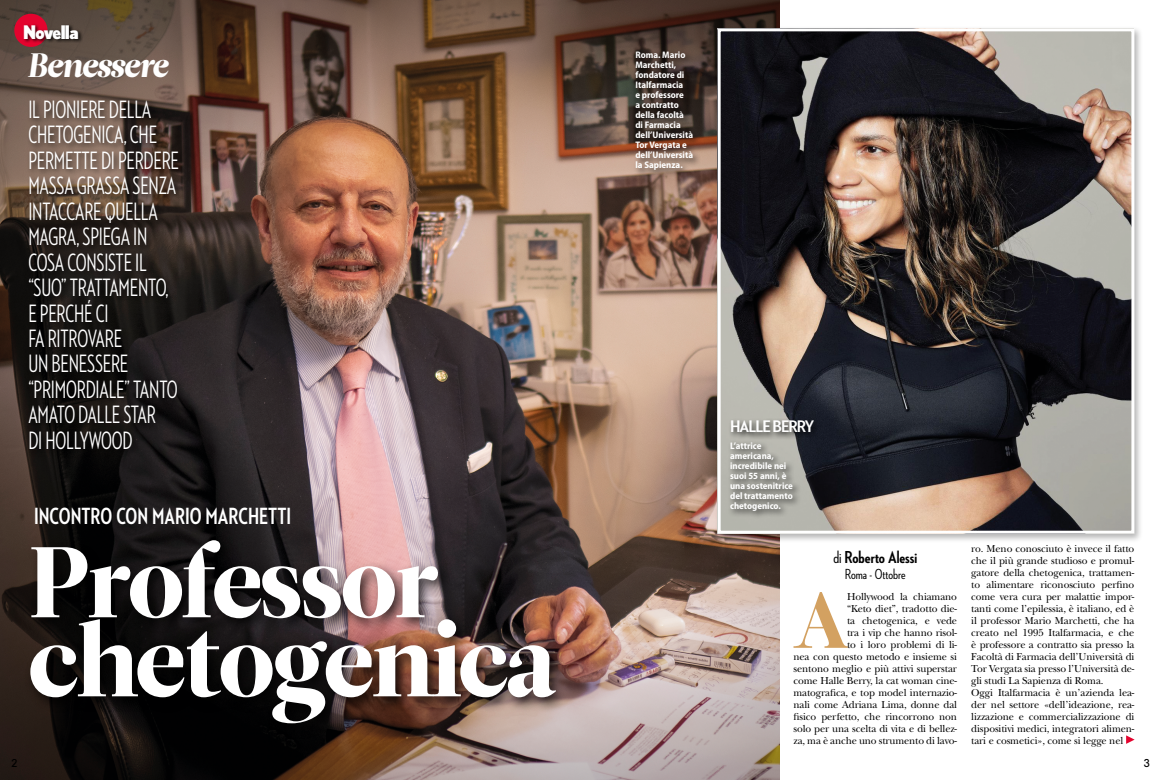
<style>
.page{position:relative;width:1163px;height:780px;background:#fff}
.page>*{position:absolute;margin:0;border:0;box-sizing:border-box;transform-origin:0 0}
.t1{font:100px/79px "Leitura Display";letter-spacing:-.025em;color:#fff}
.t2{font:79.1px "Leitura Display";color:#d3a161}
.t3{font:italic 33.8px "Leitura Display";letter-spacing:-.02em;color:#fff;scale:.96 1}
.t4{font:500 25.6px/25.5px "Neutraface 2 Condensed";letter-spacing:-.01em;color:#fff;scale:.82 1}
.t5{font:700 23.9px "Neutraface 2 Condensed";color:#fff;scale:.9 1}
.t6{font:900 18.7px "Nobel";letter-spacing:-.05em;color:#fff;scale:.86 1}
.t7{font:700 17.7px "Neutraface 2 Condensed";color:#000}
.t8{font:700 17.1px "Neutraface 2 Condensed";letter-spacing:-.05em;color:#fff;scale:1.18 1}
.t9{font:500 14.9px "Neutraface 2 Condensed";color:#000}
.t10{font:500 condensed 11px "Avant Garde";color:#000}
.t11{font:10.5px/12px "New Baskerville";letter-spacing:-.01em;color:#000;text-align:right}
.t12{font:700 semi-condensed 9.5px/10px "Myriad Pro";color:#fff}
.s1{font-weight:500}
</style>
<div class="page">
<img style="left:0;top:0;width:779px;height:780px">
<div style="left:714px;top:25px;width:429px;height:517px;background:#000;opacity:.3"></div>
<img style="left:721px;top:32px;width:409px;height:497px">
<div style="left:717px;top:28px;width:417px;height:505px;border:3px solid #fff"></div>
<svg style="left:1126px;top:735px;width:8px;height:8px"></svg>
<div style="left:25px;top:534px;width:545px;height:205px;background:#000;opacity:.75"></div>
<div style="left:26px;top:97px;width:160px;height:360px;background:#000;opacity:.75"></div>
<div style="left:632px;top:49px;width:69px;height:129px;background:#000;opacity:.75"></div>
<div style="left:728px;top:417px;width:93px;height:22px;background:#000;opacity:.75"></div>
<div style="left:727px;top:439px;width:74px;height:80px;background:#000;opacity:.75"></div>
<div style="left:14px;top:14px;width:33px;height:33px;background:#e4032e;border-radius:50%"></div>
<div style="left:22px;top:23px;width:61px;height:20px;background:#000;opacity:.75"></div>
<h3 class="t6" style="left:23px;top:20px;width:66px">Novella</h3>
<h3 class="t3" style="left:27px;top:45px;width:148px">Benessere</h3>
<p class="t12" style="left:635px;top:50px;width:59px">Roma. Mario<br>Marchetti, fondatore di<br>Italfarmacia<br>e professore<br>a contratto della facoltà di Farmacia dell’Università<br>Tor Vergata e dell’Università la Sapienza.</p>
<h3 class="t4" style="left:28px;top:96px;width:185px">IL PIONIERE DELLA<br>CHETOGENICA, CHE<br>PERMETTE DI PERDERE<br>MASSA GRASSA SENZA<br>INTACCARE QUELLA<br>MAGRA, SPIEGA IN<br>COSA CONSISTE IL “SUO” TRATTAMENTO,<br>E PERCHÉ CI<br>FA RITROVARE<br>UN BENESSERE “PRIMORDIALE” TANTO<br>AMATO DALLE STAR<br>DI HOLLYWOOD</h3>
<h3 class="t5" style="left:34px;top:502px;width:287px">INCONTRO CON MARIO MARCHETTI</h3>
<h1 class="t1" style="left:28px;top:544px;width:529px">Professor chetogenica</h1>
<h3 class="t8" style="left:730px;top:416px;width:73px">HALLE BERRY</h3>
<p class="t12" style="left:730px;top:440px;width:64px">L’attrice americana, incredibile nei suoi 55 anni, è una sostenitrice del trattamento chetogenico.</p>
<h3 class="t7" style="left:833px;top:547px;width:85px"><span class="s1">di</span> Roberto Alessi</h3>
<h3 class="t9" style="left:844px;top:566px;width:62px">Roma - Ottobre</h3>
<h2 class="t2" style="left:793px;top:573px;width:56px">A</h2>
<p class="t11" style="left:793px;top:590px;width:165px">Hollywood la chiamano<br>“Keto diet”, tradotto die-<br>ta chetogenica, e vede<br>tra i vip che hanno risol-<br>to i loro problemi di li-<br>nea con questo metodo e insieme si sentono meglio e più attivi superstar come Halle Berry, la cat woman cine&shy;matografica, e top model internazio&shy;nali come Adriana Lima, donne dal fisico perfetto, che rincorrono non solo per una scelta di vita e di bellez&shy;za, ma è anche uno strumento di lavo-</p>
<p class="t11" style="left:971px;top:542px;width:165px;text-align:left">ro. Meno conosciuto è invece il fatto che il più grande studioso e promul&shy;gatore della chetogenica, trattamen&shy;to alimentare riconosciuto perfino come vera cura per malattie impor&shy;tanti come l’epilessia, è italiano, ed è il professor Mario Marchetti, che ha creato nel 1995 Italfarmacia, e che è professore a contratto sia presso la Facoltà di Farmacia dell’Università di Tor Vergata sia presso l’Università de&shy;gli studi La Sapienza di Roma.<br>Oggi Italfarmacia è un’azienda lea&shy;der nel settore «dell’ideazione, rea&shy;lizzazione e commercializzazione di dispositivi medici, integratori alimen&shy;tari e cosmetici», come si legge nel</p>
<p class="t10" style="left:11px;top:756px;width:8px">2</p>
<p class="t10" style="left:1143px;top:756px;width:8px">3</p>
</div>
